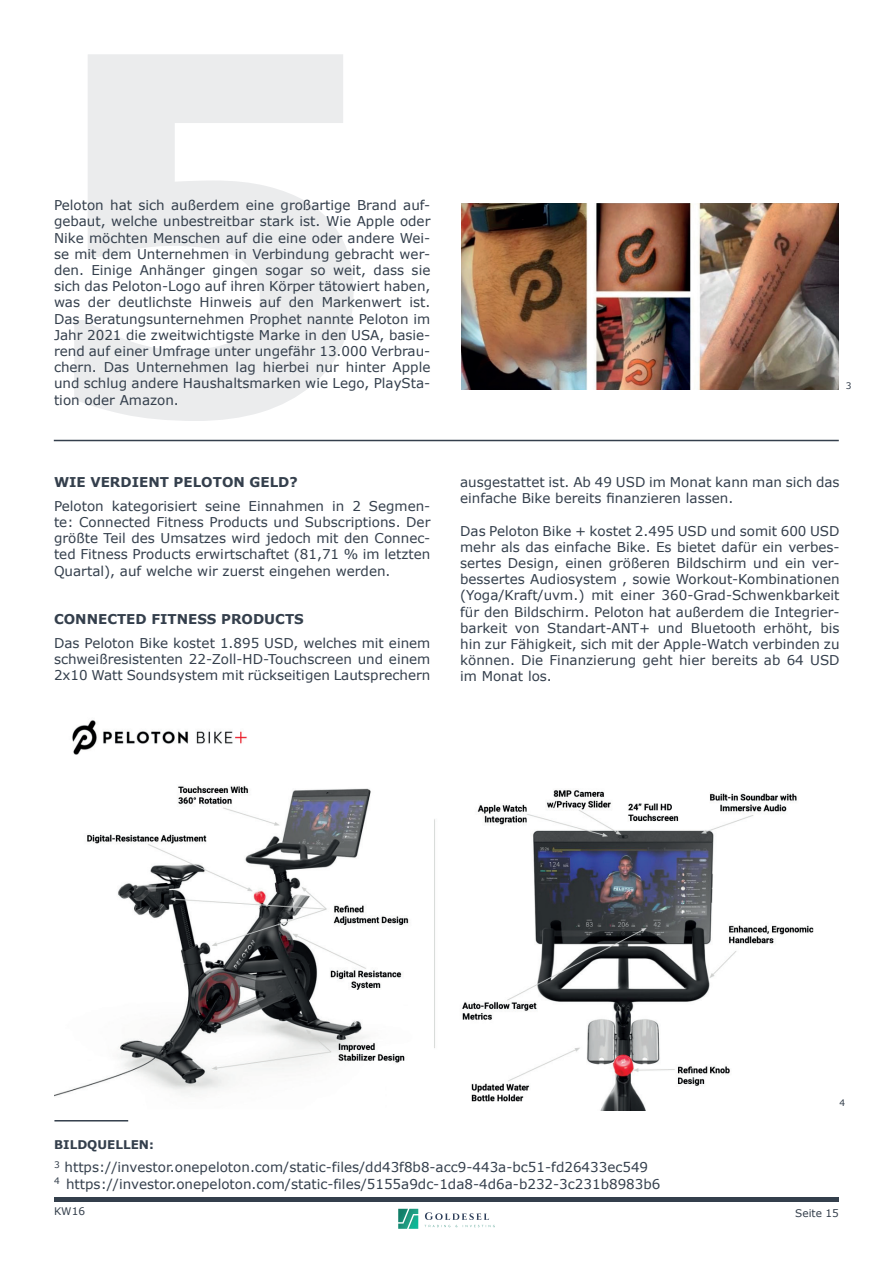
<style>
.page{position:relative;width:893px;height:1263px;background:#fff}
.page>*{position:absolute;margin:0;border:0;box-sizing:border-box;transform-origin:0 0}
.t1{font:700 494.1px "Verdana";color:#343f4c}
.t2{font:13.5px/16.2px "Verdana";color:#343f4c;text-align:justify}
.t3{font:700 13.5px "Verdana";color:#343f4c}
.t4{font:700 12px "Verdana";color:#343f4c}
.t5{font:10.5px "Verdana";color:#343f4c}
.t6{font:9px "Verdana";color:#343f4c}
</style>
<div class="page">
<hr style="left:54px;top:1197px;width:785px;height:4px;background:#343f4c">
<svg style="left:398px;top:1209px;width:20px;height:20px"></svg>
<svg style="left:425px;top:1212px;width:70px;height:15px"></svg>
<img style="left:461px;top:204px;width:378px;height:185px">
<img style="left:54px;top:720px;width:760px;height:390px">
<hr style="left:54px;top:1120px;width:74px;height:1px;background:#343f4c">
<hr style="left:54px;top:440px;width:785px;height:1px;background:#343f4c">
<h1 class="t1" style="left:35px;top:-88px;width:353px">5</h1>
<p class="t2" style="left:54px;top:197px;width:378px">Peloton hat sich außerdem eine großartige Brand auf&shy;gebaut, welche unbestreitbar stark ist. Wie Apple oder Nike möchten Menschen auf die eine oder andere Wei&shy;se mit dem Unternehmen in Verbindung gebracht wer&shy;den. Einige Anhänger gingen sogar so weit, dass sie sich das Peloton-Logo auf ihren Körper tätowiert haben, was der deutlichste Hinweis auf den Markenwert ist.<br>Das Beratungsunternehmen Prophet nannte Peloton im Jahr 2021 die zweitwichtigste Marke in den USA, basie&shy;rend auf einer Umfrage unter ungefähr 13.000 Verbrau&shy;chern. Das Unternehmen lag hierbei nur hinter Apple und schlug andere Haushaltsmarken wie Lego, PlaySta&shy;tion oder Amazon.</p>
<p class="t3" style="left:54px;top:473px;width:245px">WIE VERDIENT PELOTON GELD?</p>
<p class="t2" style="left:54px;top:498px;width:378px">Peloton kategorisiert seine Einnahmen in 2 Segmen&shy;te: Connected Fitness Products und Subscriptions. Der größte Teil des Umsatzes wird jedoch mit den Connec&shy;ted Fitness Products erwirtschaftet (81,71 % im letzten Quartal), auf welche wir zuerst eingehen werden.</p>
<p class="t3" style="left:54px;top:610px;width:251px">CONNECTED FITNESS PRODUCTS</p>
<p class="t2" style="left:54px;top:635px;width:378px">Das Peloton Bike kostet 1.895 USD, welches mit einem schweißresistenten 22-Zoll-HD-Touchscreen und einem 2x10 Watt Soundsystem mit rückseitigen Lautsprechern</p>
<p class="t6" style="left:846px;top:380px;width:7px">3</p>
<p class="t2" style="left:460px;top:474px;width:381px">ausgestattet ist. Ab 49 USD im Monat kann man sich das einfache Bike bereits finanzieren lassen.</p>
<p class="t2" style="left:460px;top:523px;width:381px">Das Peloton Bike + kostet 2.495 USD und somit 600 USD mehr als das einfache Bike. Es bietet dafür ein verbes&shy;sertes Design, einen größeren Bildschirm und ein ver&shy;bessertes Audiosystem , sowie Workout-Kombinationen (Yoga/Kraft/uvm.) mit einer 360-Grad-Schwenkbarkeit für den Bildschirm. Peloton hat außerdem die Integrier&shy;barkeit von Standart-ANT+ und Bluetooth erhöht, bis hin zur Fähigkeit, sich mit der Apple-Watch verbinden zu können. Die Finanzierung geht hier bereits ab 64 USD im Monat los.</p>
<p class="t6" style="left:840px;top:1097px;width:7px">4</p>
<p class="t4" style="left:54px;top:1136px;width:101px">BILDQUELLEN:</p>
<p class="t2" style="left:54px;top:1159px;width:608px"><sup>3</sup> https://investor.onepeloton.com/static-files/dd43f8b8-acc9-443a-bc51-fd26433ec549<br><sup>4</sup> https://investor.onepeloton.com/static-files/5155a9dc-1da8-4d6a-b232-3c231b8983b6</p>
<p class="t5" style="left:54px;top:1205px;width:33px">KW16</p>
<p class="t5" style="left:795px;top:1206px;width:45px">Seite 15</p>
</div>
